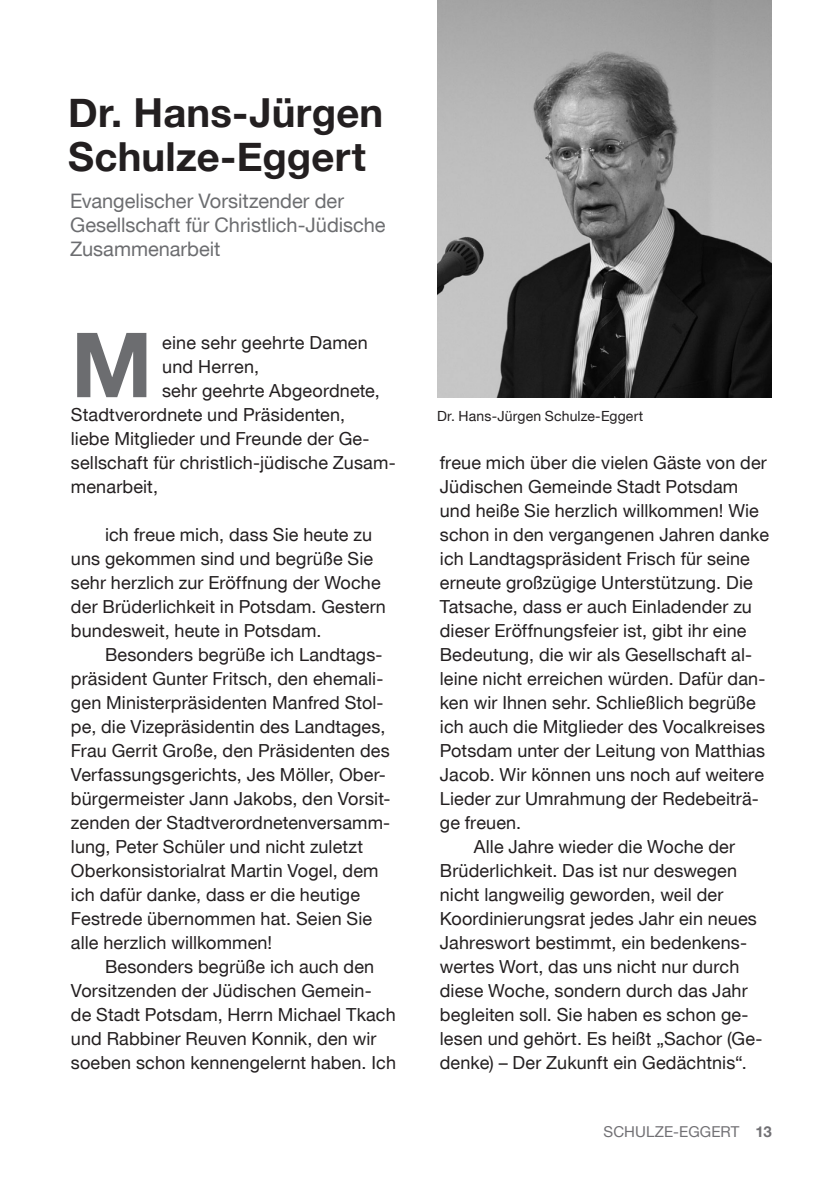
<style>
.page{position:relative;width:840px;height:1191px;background:#fff}
.page>*{position:absolute;margin:0;border:0;box-sizing:border-box;transform-origin:0 0}
.t1{font:700 90px "Helvetica Neue CE";color:#6c6d70}
.t2{font:700 40px/44px "Helvetica Neue CE";letter-spacing:.005em;color:#231f20}
.t3{font:20px/24px "Helvetica Neue CE";color:#6c6d70}
.t4{font:18px/24px "Helvetica Neue CE";letter-spacing:.005em;color:#231f20}
.t5{font:15px "Helvetica Neue CE";letter-spacing:.005em;color:#717074}
.t6{font:700 15px "Helvetica Neue CE";color:#717074}
.t7{font:14px "Helvetica Neue CE";letter-spacing:.01em;color:#231f20}
.s1{font-weight:400}
</style>
<div class="page">
<img style="left:437px;top:0;width:334px;height:397px">
<h2 class="t2" style="left:68px;top:91px;width:316px">Dr. Hans-Jürgen<br>Schulze-Eggert</h2>
<p class="t3" style="left:70px;top:189px;width:317px">Evangelischer Vorsitzender der<br>Gesellschaft für Christlich-Jüdische<br>Zusammenarbeit</p>
<h1 class="t1" style="left:71px;top:309px;width:83px">M</h1>
<p class="t4" style="left:162px;top:331px;width:207px">eine sehr geehrte Damen</p>
<p class="t4" style="left:162px;top:355px;width:98px">und Herren,</p>
<p class="t4" style="left:162px;top:379px;width:219px">sehr geehrte Abgeordnete,</p>
<p class="t4" style="left:71px;top:403px;width:275px">Stadtverordnete und Präsidenten,</p>
<p class="t4" style="left:71px;top:427px;width:300px">liebe Mitglieder und Freunde der Ge-</p>
<p class="t4" style="left:71px;top:451px;width:326px">sellschaft für christlich-jüdische Zusam-</p>
<p class="t4" style="left:71px;top:475px;width:88px">menarbeit,</p>
<p class="t4" style="left:71px;top:523px;width:316px;text-indent:34px">ich freue mich, dass Sie heute zu uns gekommen sind und begrüße Sie sehr herzlich zur Eröffnung der Woche der Brüderlichkeit in Potsdam. Gestern bundesweit, heute in Potsdam.</p>
<p class="t4" style="left:71px;top:643px;width:321px;text-indent:34px">Besonders begrüße ich Landtags&shy;präsident Gunter Fritsch, den ehemali&shy;gen Ministerpräsidenten Manfred Stol&shy;pe, die Vizepräsidentin des Landtages, Frau Gerrit Große, den Präsidenten des Verfassungsgerichts, Jes Möller, Ober&shy;bürgermeister Jann Jakobs, den Vorsit&shy;zenden der Stadtverordnetenversamm&shy;lung, Peter Schüler und nicht zuletzt Oberkonsistorialrat Martin Vogel, dem ich dafür danke, dass er die heutige Festrede übernommen hat. Seien Sie alle herzlich willkommen!</p>
<p class="t4" style="left:71px;top:955px;width:326px;text-indent:34px">Besonders begrüße ich auch den Vorsitzenden der Jüdischen Gemein&shy;de Stadt Potsdam, H errn Michael Tkach und Rabbiner Reuven Konnik, den wir soeben schon kennengelernt haben. Ich</p>
<p class="t7" style="left:437px;top:407px;width:208px">Dr. Hans-Jürgen Schulze-Eggert</p>
<p class="t4" style="left:439px;top:451px;width:328px">freue mich über die vielen Gäste von der</p>
<p class="t4" style="left:439px;top:475px;width:300px">Jüdischen Gemeinde Stadt Potsdam</p>
<p class="t4" style="left:439px;top:499px;width:320px">und heiße Sie herzlich willkommen! Wie</p>
<p class="t4" style="left:439px;top:523px;width:330px">schon in den vergangenen Jahren danke</p>
<p class="t4" style="left:439px;top:547px;width:311px">ich Landtagspräsident Frisch für seine</p>
<p class="t4" style="left:439px;top:571px;width:314px">erneute großzügige Unterstützung. Die</p>
<p class="t4" style="left:439px;top:595px;width:313px">Tatsache, dass er auch Einladender zu</p>
<p class="t4" style="left:439px;top:619px;width:308px">dieser Eröffnungsfeier ist, gibt ihr eine</p>
<p class="t4" style="left:439px;top:643px;width:314px">Bedeutung, die wir als Gesellschaft al-</p>
<p class="t4" style="left:439px;top:667px;width:327px">leine nicht erreichen würden. Dafür dan-</p>
<p class="t4" style="left:439px;top:691px;width:317px">ken wir Ihnen sehr. Schließlich begrüße</p>
<p class="t4" style="left:439px;top:715px;width:326px">ich auch die Mitglieder des Vocalkreises</p>
<p class="t4" style="left:439px;top:739px;width:326px">Potsdam unter der Leitung von Matthias</p>
<p class="t4" style="left:439px;top:763px;width:325px">Jacob. Wir können uns noch auf weitere</p>
<p class="t4" style="left:439px;top:787px;width:320px">Lieder zur Umrahmung der Redebeiträ-</p>
<p class="t4" style="left:439px;top:811px;width:83px">ge freuen.</p>
<p class="t4" style="left:473px;top:835px;width:262px">Alle Jahre wieder die Woche der</p>
<p class="t4" style="left:439px;top:859px;width:298px">Brüderlichkeit. Das ist nur deswegen</p>
<p class="t4" style="left:439px;top:883px;width:285px">nicht langweilig geworden, weil der</p>
<p class="t4" style="left:439px;top:907px;width:318px">Koordinierungsrat jedes Jahr ein neues</p>
<p class="t4" style="left:439px;top:931px;width:308px">Jahreswort bestimmt, ein bedenkens-</p>
<p class="t4" style="left:439px;top:955px;width:301px">wertes Wort, das uns nicht nur durch</p>
<p class="t4" style="left:439px;top:979px;width:309px">diese Woche, sondern durch das Jahr</p>
<p class="t4" style="left:439px;top:1003px;width:310px">begleiten soll. Sie haben es schon ge-</p>
<p class="t4" style="left:439px;top:1027px;width:324px">lesen und gehört. Es heißt „Sachor (Ge-</p>
<p class="t4" style="left:439px;top:1050px;width:308px">denke) – Der Zukunft ein Gedächtnis“.</p>
<p class="t5" style="left:603px;top:1122px;width:42px">Schulze</p>
<p class="t5" style="left:672px;top:1122px;width:27px">-Egger</p>
<p class="t6" style="left:730px;top:1122px;width:42px"><span class="s1">t</span> 13</p>
</div>
